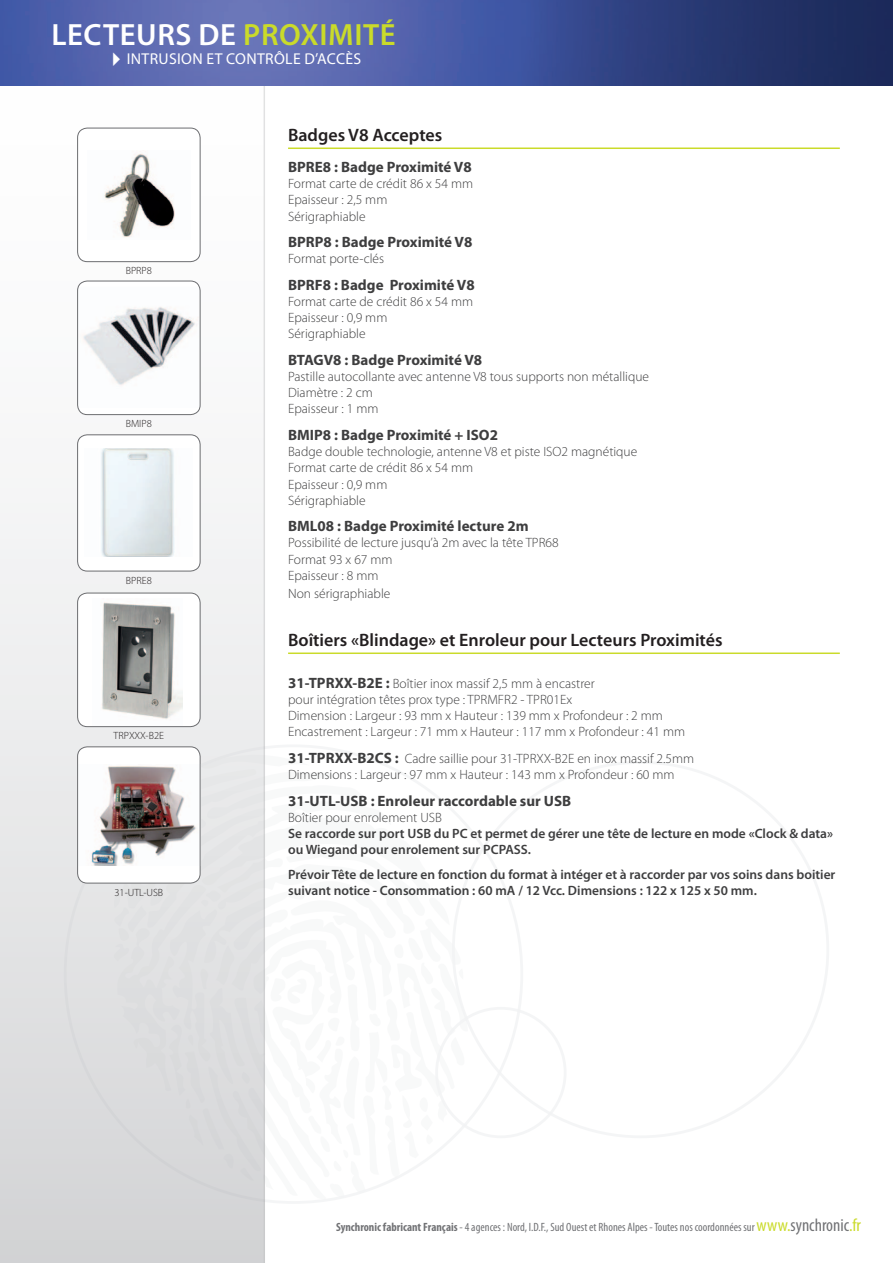
<style>
.page{position:relative;width:893px;height:1263px;background:#fff}
.page>*{position:absolute;margin:0;border:0;box-sizing:border-box;transform-origin:0 0}
.Titre{font:600 30.9px "Myriad Pro";letter-spacing:.02em;color:#fff}
.Sous-titre{font:600 18px "Myriad Pro";color:#231f20}
.appel-titre{font:15.75px "Myriad Pro";letter-spacing:.02em;color:#fff}
.Paragraphe-courant{font:700 15px "Myriad Pro";color:#3e3e3f}
.Paragraphe-courant-2{font:300 13.5px/16.2px "Myriad Pro";color:#3e3e3f}
.Paragraphe-courant-3{font:600 13.5px/16.2px "Myriad Pro";color:#3e3e3f}
.t1{font:condensed 12px "Myriad Pro";color:#717275}
.t2{font:300 10.5px "Myriad Pro";color:#231f20}
.s1{color:#cadb2a}
.s2{font-weight:700;font-size:15px}
.s3{font-weight:300}
.s4{font-weight:700}
.s5{font-size:18px;color:#cadb2a}
.s6{font-size:18px}
</style>
<div class="page">
<svg style="left:331px;top:755px;width:137px;height:444px"></svg>
<div style="left:435px;top:1007px;width:132px;height:131px;border:3px solid #f2f3f4;border-radius:50%"></div>
<svg style="left:0;top:85px;width:265px;height:1178px"></svg>
<img style="left:0;top:0;width:893px;height:85px">
<hr style="left:288px;top:147px;width:552px;height:2px;background:#cadb2a">
<hr style="left:288px;top:652px;width:552px;height:2px;background:#cadb2a">
<div style="left:78px;top:435px;width:122px;height:136px;background:#fff;border-radius:10px"></div>
<img style="left:101px;top:449px;width:74px;height:108px">
<div style="left:77px;top:434px;width:124px;height:137px;border:1px solid #6c6d70;border-radius:10px"></div>
<div style="left:78px;top:747px;width:122px;height:136px;background:#fff;border-radius:10px"></div>
<img style="left:91px;top:766px;width:105px;height:100px">
<div style="left:77px;top:746px;width:124px;height:137px;border:1px solid #6c6d70;border-radius:10px"></div>
<div style="left:78px;top:128px;width:122px;height:134px;background:#fff;border-radius:10px"></div>
<img style="left:104px;top:153px;width:71px;height:84px">
<div style="left:77px;top:128px;width:124px;height:134px;border:1px solid #6c6d70;border-radius:10px"></div>
<div style="left:78px;top:281px;width:122px;height:134px;background:#fff;border-radius:10px"></div>
<img style="left:83px;top:307px;width:112px;height:78px">
<div style="left:77px;top:281px;width:124px;height:134px;border:1px solid #6c6d70;border-radius:10px"></div>
<div style="left:78px;top:593px;width:122px;height:134px;background:#fff;border-radius:10px"></div>
<img style="left:101px;top:602px;width:82px;height:117px">
<div style="left:77px;top:593px;width:124px;height:134px;border:1px solid #6c6d70;border-radius:10px"></div>
<p class="Titre" style="left:51px;top:15px;width:346px">LECTEURS DE <span class="s1">PROXIMITÉ</span></p>
<p class="appel-titre" style="left:105px;top:49px;width:258px">✔INTRUSION ET CONTRÔLE D’ACCÈS</p>
<p class="t2" style="left:126px;top:264px;width:28px">BPRP8</p>
<p class="t2" style="left:126px;top:417px;width:28px">BMIP8</p>
<p class="t2" style="left:126px;top:574px;width:27px">BPRE8</p>
<p class="t2" style="left:114px;top:729px;width:52px">TRPXXX-B2E</p>
<p class="t2" style="left:114px;top:886px;width:50px">31-UTL-USB</p>
<p class="Sous-titre" style="left:288px;top:124px;width:156px">Badges V8 Acceptes</p>
<p class="Paragraphe-courant" style="left:288px;top:157px;width:185px">BPRE8 : Badge Proximité V8</p>
<p class="Paragraphe-courant-2" style="left:288px;top:175px;width:187px">Format carte de crédit 86 x 54 mm<br>Epaisseur : 2,5 mm<br>Sérigraphiable</p>
<p class="Paragraphe-courant" style="left:288px;top:232px;width:186px">BPRP8 : Badge Proximité V8</p>
<p class="Paragraphe-courant-2" style="left:288px;top:250px;width:98px">Format porte-clés</p>
<p class="Paragraphe-courant" style="left:288px;top:275px;width:188px">BPRF8 : Badge Proximité V8</p>
<p class="Paragraphe-courant-2" style="left:288px;top:293px;width:187px">Format carte de crédit 86 x 54 mm<br>Epaisseur : 0,9 mm<br>Sérigraphiable</p>
<p class="Paragraphe-courant" style="left:288px;top:350px;width:196px">BTAGV8 : Badge Proximité V8</p>
<p class="Paragraphe-courant-2" style="left:288px;top:368px;width:363px">Pastille autocollante avec antenne V8 tous supports non métallique<br>Diamètre : 2 cm<br>Epaisseur : 1 mm</p>
<p class="Paragraphe-courant" style="left:288px;top:425px;width:211px">BMIP8 : Badge Proximité + ISO2</p>
<p class="Paragraphe-courant-2" style="left:288px;top:443px;width:351px">Badge double technologie, antenne V8 et piste ISO2 magnétique<br>Format carte de crédit 86 x 54 mm<br>Epaisseur : 0,9 mm<br>Sérigraphiable</p>
<p class="Paragraphe-courant" style="left:288px;top:516px;width:242px">BML08 : Badge Proximité lecture 2m</p>
<p class="Paragraphe-courant-2" style="left:288px;top:535px;width:272px">Possibilité de lecture jusqu’à 2m avec la tête TPR68<br>Format 93 x 67 mm<br>Epaisseur : 8 mm</p>
<p class="Paragraphe-courant-2" style="left:288px;top:585px;width:104px">Non sérigraphiable</p>
<p class="Sous-titre" style="left:288px;top:629px;width:436px">Boîtiers «Blindage» et Enroleur pour Lecteurs Proximités</p>
<p class="Paragraphe-courant-2" style="left:288px;top:675px;width:399px"><span class="s2">31-TPRXX-B2E :</span> Boîtier inox massif 2,5 mm à encastrer<br>pour intégration têtes prox type : TPRMFR2 - TPR01Ex<br>Dimension : Largeur : 93 mm x Hauteur : 139 mm x Profondeur : 2 mm Encastrement : Largeur : 71 mm x Hauteur : 117 mm x Profondeur : 41 mm</p>
<p class="Paragraphe-courant-2" style="left:288px;top:750px;width:408px"><span class="s2">31-TPRXX-B2CS :</span> Cadre saillie pour 31-TPRXX-B2E en inox massif 2.5mm<br>Dimensions : Largeur : 97 mm x Hauteur : 143 mm x Profondeur : 60 mm</p>
<p class="Paragraphe-courant" style="left:288px;top:791px;width:285px">31-UTL-USB : Enroleur raccordable sur USB</p>
<p class="Paragraphe-courant-3" style="left:288px;top:809px;width:547px"><span class="s3">Boîtier pour enrolement USB<br></span>Se raccorde sur port USB du PC et permet de gérer une tête de lecture en mode «Clock &amp; data» ou Wiegand pour enrolement sur PCPASS.</p>
<p class="Paragraphe-courant-3" style="left:288px;top:866px;width:549px">Prévoir Tête de lecture en fonction du format à intéger et à raccorder par vos soins dans boitier suivant notice - Consommation : 60 mA / 12 Vcc. Dimensions : 122 x 125 x 50 mm.</p>
<p class="t1" style="left:336px;top:1220px;width:526px"><span class="s4">Synchronic fabricant Français</span> - 4 agences : Nord, I.D.F., Sud Ouest et Rhones Alpes - Toutes nos coordonnées sur <span class="s5">www.</span><span class="s6">synchronic</span><span class="s5">.fr</span></p>
</div>
